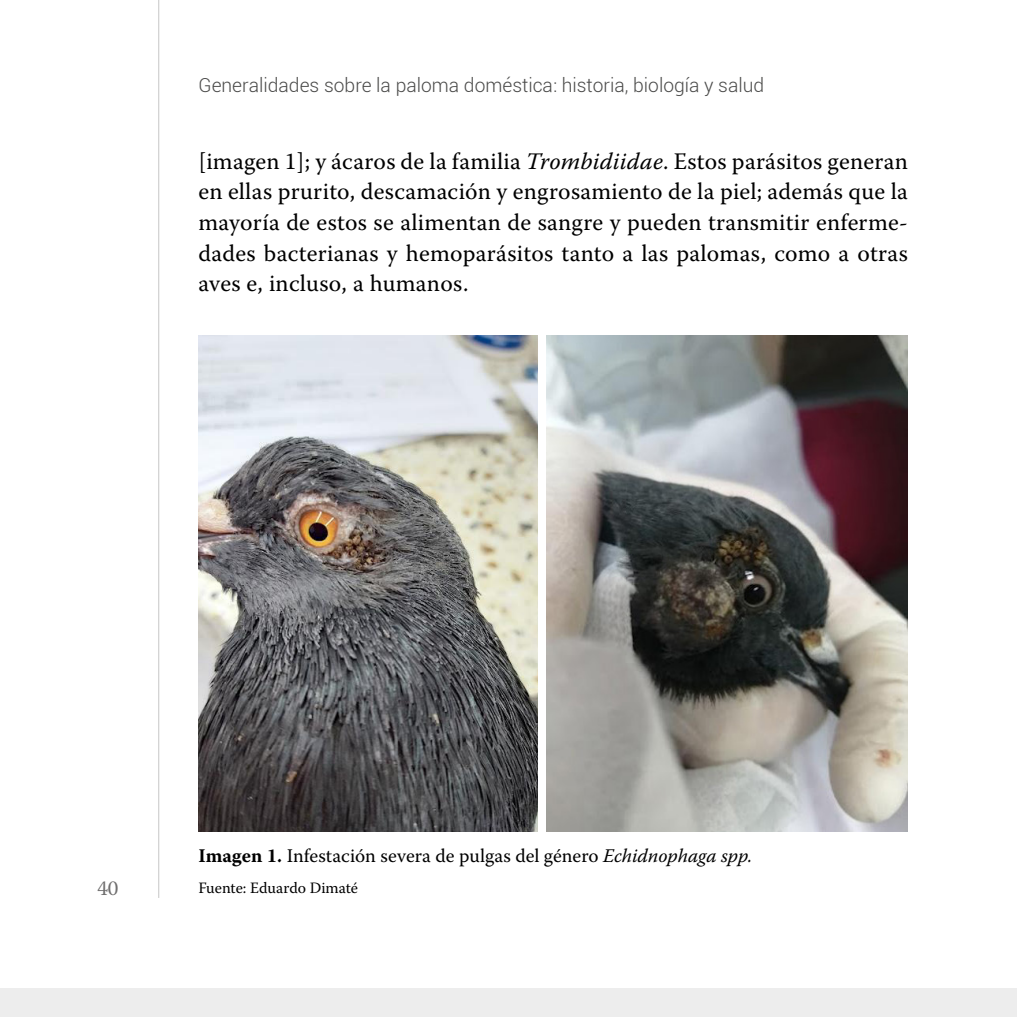
<style>
.page{position:relative;width:1017px;height:1017px;background:#fff}
.page>*{position:absolute;margin:0;border:0;box-sizing:border-box;transform-origin:0 0}
.t1{font:23.62px/30.6px "Warnock Pro";letter-spacing:.01em;color:#000;text-align:justify}
.t2{font:21px "Warnock Pro";color:#706f6f}
.t3{font:300 19.25px "Roboto";color:#4a4a49}
.t4{font:19.25px "Warnock Pro";color:#000}
.t5{font:15.75px "Warnock Pro";color:#000}
.s1{font-style:italic}
.s2{font-weight:700}
</style>
<div class="page">
<hr style="left:158px;top:0;width:1px;height:898px;background:#c6c6c6">
<div style="left:0;top:988px;width:1017px;height:29px;background:#ededed"></div>
<img style="left:198px;top:336px;width:339px;height:496px">
<img style="left:547px;top:336px;width:361px;height:496px">
<p class="t3" style="left:198px;top:72px;width:567px">Generalidades sobre la paloma doméstica: historia, biología y salud</p>
<p class="t1" style="left:198px;top:145px;width:711px">[imagen 1]; y ácaros de la familia <span class="s1">Trombidiidae</span>. Estos parásitos generan en ellas prurito, descamación y engrosamiento de la piel; además que la mayoría de estos se alimentan de sangre y pueden transmitir enferme&shy;dades bacterianas y hemoparásitos tanto a las palomas, como a otras aves e, incluso, a humanos.</p>
<p class="t2" style="left:97px;top:876px;width:23px">40</p>
<p class="t4" style="left:198px;top:844px;width:555px"><span class="s2">Imagen 1.</span> Infestación severa de pulgas del género <span class="s1">Echidnophaga spp.</span></p>
<p class="t5" style="left:198px;top:878px;width:161px">Fuente: Eduardo Dimaté</p>
</div>
